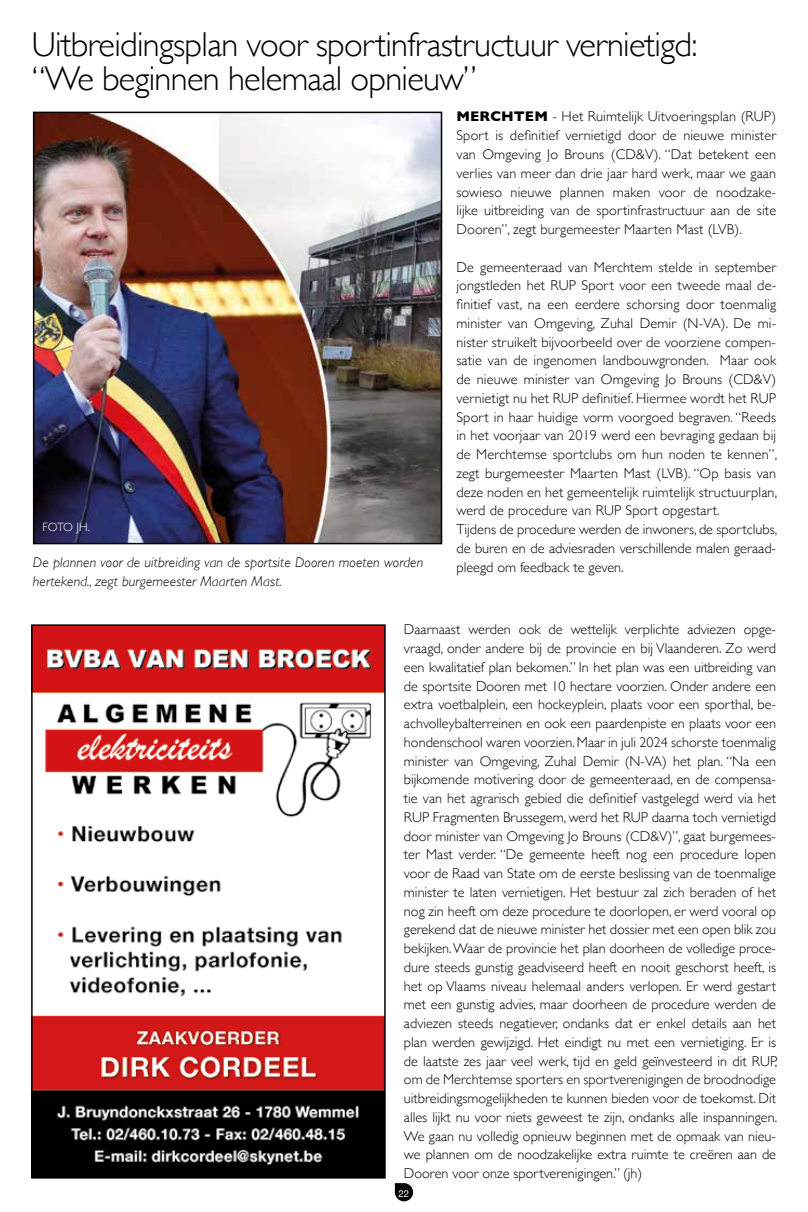
<style>
.page{position:relative;width:808px;height:1212px;background:#fff}
.page>*{position:absolute;margin:0;border:0;box-sizing:border-box;transform-origin:0 0}
.t1{font:300 34.5px/34.5px "Gill Sans";letter-spacing:-.02em;color:#000}
.t2{font:300 14.25px/18.8px "Gill Sans";letter-spacing:.01em;color:#000;text-align:justify}
.t3{font:italic 300 14.25px "Gill Sans";letter-spacing:.01em;color:#000}
.t4{font:300 12px "Gill Sans";letter-spacing:-.025em;color:#fff}
.t5{font:9.6px "Helvetica Neue";color:#fff}
.s1{font-weight:700}
</style>
<div class="page">
<svg style="left:395px;top:1183px;width:18px;height:18px"></svg>
<img style="left:36px;top:115px;width:403px;height:426px">
<div style="left:33px;top:112px;width:409px;height:432px;border:2px solid #000"></div>
<img style="left:34px;top:627px;width:349px;height:548px">
<div style="left:31px;top:624px;width:355px;height:554px;border:2px solid #000"></div>
<h1 class="t1" style="left:32px;top:26px;width:667px">Uitbreidingsplan voor sportinfrastructuur vernietigd: “We beginnen helemaal opnieuw”</h1>
<p class="t2" style="left:456px;top:107px;width:321px"><span class="s1">MERCHTEM</span> - Het Ruimtelijk Uitvoeringsplan (RUP)<br>Sport is definitief vernietigd door de nieuwe minister van Omgeving Jo Brouns (CD&amp;V). “Dat betekent een verlies van meer dan drie jaar hard werk, maar we gaan sowieso nieuwe plannen maken voor de noodzake&shy;lijke uitbreiding van de sportinfrastructuur aan de site Dooren”, zegt burgemeester Maarten Mast (LVB).</p>
<p class="t2" style="left:456px;top:257px;width:322px;text-align:left">De gemeenteraad van Merchtem stelde in september jongstleden het RUP Sport voor een tweede maal de&shy;finitief vast, na een eerdere schorsing door toenmalig minister van Omgeving, Zuhal Demir (N-VA). De mi&shy;nister struikelt bijvoorbeeld over de voorziene compen&shy;satie van de ingenomen landbouwgronden. Maar ook de nieuwe minister van Omgeving Jo Brouns (CD&amp;V) vernietigt nu het RUP definitief. Hiermee wordt het RUP Sport in haar huidige vorm voorgoed begraven. “Reeds in het voorjaar van 2019 werd een bevraging gedaan bij de Merchtemse sportclubs om hun noden te kennen”, zegt burgemeester Maarten Mast (LVB). “Op basis van deze noden en het gemeentelijk ruimtelijk structuurplan, werd de procedure van RUP Sport opgestart.<br>Tijdens de procedure werden de inwoners, de sportclubs, de buren en de adviesraden verschillende malen geraad-</p>
<p class="t4" style="left:43px;top:518px;width:49px">FOTO JH.</p>
<p class="t3" style="left:33px;top:554px;width:392px">De plannen voor de uitbreiding van de sportsite Dooren moeten worden</p>
<p class="t2" style="left:456px;top:557px;width:169px">pleegd om feedback te geven.</p>
<p class="t3" style="left:33px;top:573px;width:250px">hertekend., zegt burgemeester Maarten Mast.</p>
<p class="t2" style="left:404px;top:619px;width:375px">Daarnaast werden ook de wettelijk verplichte adviezen opge&shy;vraagd, onder andere bij de provincie en bij Vlaanderen. Zo werd een kwalitatief plan bekomen.” In het plan was een uitbreiding van de sportsite Dooren met 10 hectare voorzien. Onder andere een extra voetbalplein, een hockeyplein, plaats voor een sporthal, be&shy;achvolleybalterreinen en ook een paardenpiste en plaats voor een hondenschool waren voorzien. Maar in juli 2024 schorste toenmalig minister van Omgeving, Zuhal Demir (N-VA) het plan. “Na een bijkomende motivering door de gemeenteraad, en de compensa&shy;tie van het agrarisch gebied die definitief vastgelegd werd via het RUP Fragmenten Brussegem, werd het RUP daarna toch vernietigd door minister van Omgeving Jo Brouns (CD&amp;V)”, gaat burgemees&shy;ter Mast verder. “De gemeente heeft nog een procedure lopen voor de Raad van State om de eerste beslissing van de toenmalige minister te laten vernietigen. Het bestuur zal zich beraden of het nog zin heeft om deze procedure te doorlopen, er werd vooral op gerekend dat de nieuwe minister het dossier met een open blik zou bekijken. Waar de provincie het plan doorheen de volledige proce&shy;dure steeds gunstig geadviseerd heeft en nooit geschorst heeft, is het op Vlaams niveau helemaal anders verlopen. Er werd gestart met een gunstig advies, maar doorheen de procedure werden de adviezen steeds negatiever, ondanks dat er enkel details aan het plan werden gewijzigd. Het eindigt nu met een vernietiging. Er is de laatste zes jaar veel werk, tijd en geld geïnvesteerd in dit RUP, om de Merchtemse sporters en sportverenigingen de broodnodige uitbreidingsmogelijkheden te kunnen bieden voor de toekomst. Dit alles lijkt nu voor niets geweest te zijn, ondanks alle inspanningen.<br>We gaan nu volledig opnieuw beginnen met de opmaak van nieu&shy;we plannen om de noodzakelijke extra ruimte te creëren aan de Dooren voor onze sportverenigingen.” (jh)</p>
<p class="t5" style="left:399px;top:1186px;width:12px">22</p>
</div>
